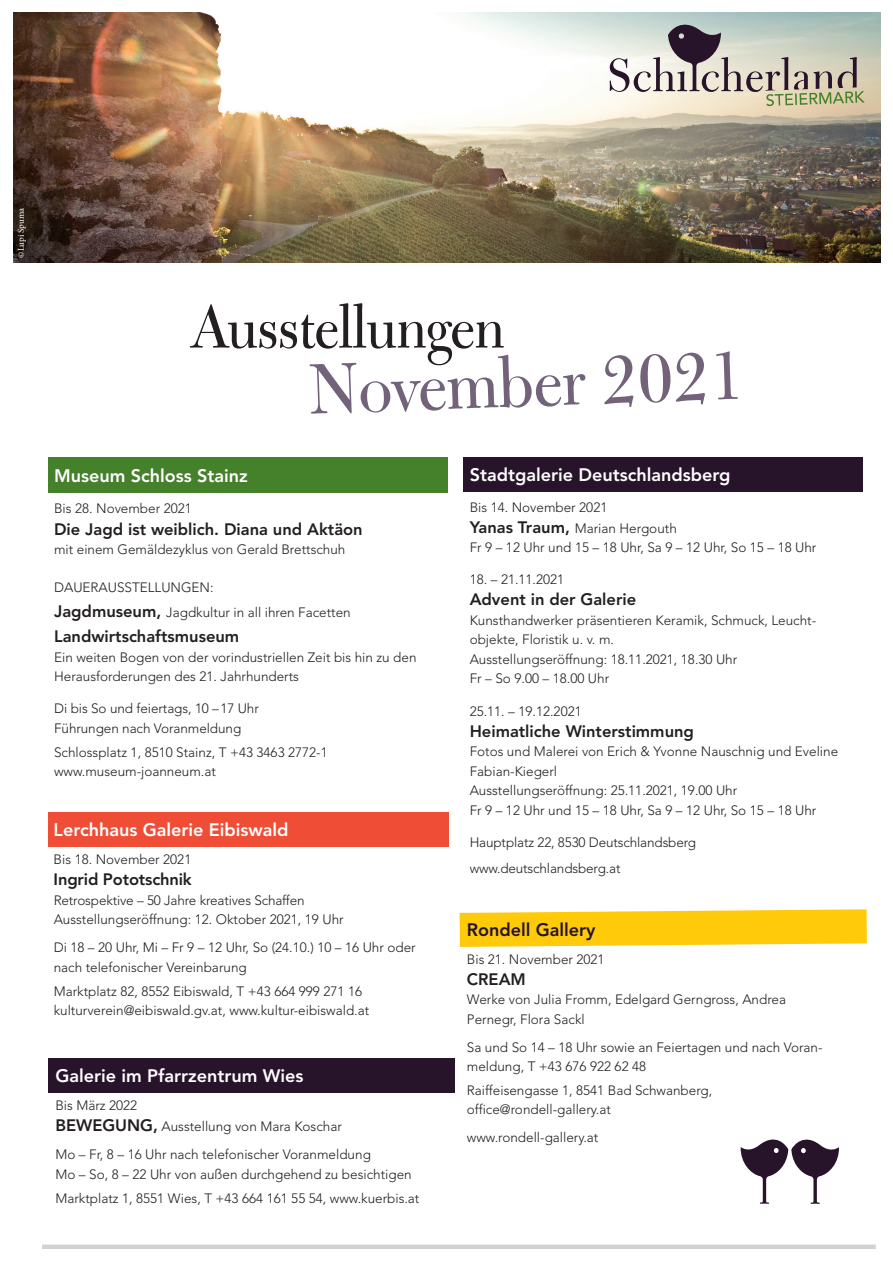
<style>
.page{position:relative;width:893px;height:1263px;background:#fff}
.page>*{position:absolute;margin:0;border:0;box-sizing:border-box;transform-origin:0 0}
.t1{font:79.05px "Bulmer MT Regular Display";color:#72637a}
.t2{font:67.5px "Bulmer MT Regular Display";color:#231f20}
.t3{font:800 18px "Avenir LT Std";color:#fff}
.t4{font:800 18px "Avenir LT Std";color:#27132a}
.t5{font:800 16.5px "Avenir LT Std";color:#231f20}
.t6{font:300 13.5px/19.5px "Avenir LT Std";color:#231f20}
.t7{font:9px "Minion Pro";letter-spacing:-.01em;color:#fff}
.s1{font-weight:800;font-size:16.5px}
</style>
<div class="page">
<div style="left:463px;top:457px;width:400px;height:34px;background:#27132a"></div>
<div style="left:42px;top:1244px;width:834px;height:5px;background:#d4d0d5"></div>
<div style="left:48px;top:1059px;width:407px;height:34px;background:#27132a"></div>
<svg style="left:740px;top:1139px;width:99px;height:65px"></svg>
<div style="left:48px;top:457px;width:400px;height:35px;background:#45802a"></div>
<img style="left:13px;top:13px;width:867px;height:250px">
<svg style="left:610px;top:17px;width:255px;height:89px;background:#bbbbb0"></svg>
<div style="left:48px;top:813px;width:401px;height:34px;background:#ef4d35"></div>
<svg style="left:460px;top:909px;width:407px;height:38px;background:#fecf23"></svg>
<p class="t7" style="left:15px;top:258px;width:51px;rotate:-90deg">©Lupi Spuma</p>
<h2 class="t2" style="left:190px;top:286px;width:317px">Ausstellungen</h2>
<h1 class="t1" style="left:308px;top:341px;width:437px;rotate:-2deg">November 2021</h1>
<h3 class="t3" style="left:54px;top:465px;width:195px">Museum Schloss Stainz</h3>
<p class="t6" style="left:54px;top:498px;width:139px">Bis 28. November 2021</p>
<p class="t5" style="left:54px;top:519px;width:310px">Die Jagd ist weiblich. Diana und Aktäon</p>
<p class="t6" style="left:54px;top:540px;width:293px">mit einem Gemäldezyklus von Gerald Brettschuh</p>
<p class="t6" style="left:54px;top:574px;width:298px;line-height:25.2px">DAUERAUSSTELLUNGEN:<br><span class="s1">Jagdmuseum,</span> Jagdkultur in all ihren Facetten</p>
<p class="t5" style="left:54px;top:626px;width:187px">Landwirtschaftsmuseum</p>
<p class="t6" style="left:54px;top:647px;width:364px">Ein weiten Bogen von der vorindustriellen Zeit bis hin zu den<br>Herausforderungen des 21. Jahrhunderts</p>
<p class="t6" style="left:54px;top:699px;width:206px">Di bis So und feiertags, 10 –17 Uhr<br>Führungen nach Voranmeldung</p>
<p class="t6" style="left:54px;top:742px;width:275px">Schlossplatz 1, 8510 Stainz, T +43 3463 2772-1 www.museum-joanneum.at</p>
<h3 class="t3" style="left:54px;top:819px;width:236px">Lerchhaus Galerie Eibiswald</h3>
<p class="t6" style="left:54px;top:850px;width:139px">Bis 18. November 2021</p>
<p class="t5" style="left:54px;top:870px;width:140px">Ingrid Pototschnik</p>
<p class="t6" style="left:54px;top:890px;width:292px">Retrospektive – 50 Jahre kreatives Schaffen<br>Ausstellungseröffnung: 12. Oktober 2021, 19 Uhr</p>
<p class="t6" style="left:54px;top:938px;width:364px">Di 18 – 20 Uhr, Mi – Fr 9 – 12 Uhr, So (24.10.) 10 – 16 Uhr oder nach telefonischer Vereinbarung</p>
<p class="t6" style="left:54px;top:981px;width:317px">Marktplatz 82, 8552 Eibiswald, T +43 664 999 271 16 kulturverein@eibiswald.gv.at, www.kultur-eibiswald.at</p>
<h3 class="t3" style="left:55px;top:1065px;width:250px">Galerie im Pfarrzentrum Wies</h3>
<p class="t6" style="left:55px;top:1095px;width:288px;line-height:21px">Bis März 2022<br><span class="s1">BEWEGUNG,</span> Ausstellung von Mara Koschar</p>
<p class="t6" style="left:55px;top:1145px;width:358px">Mo – Fr, 8 – 16 Uhr nach telefonischer Voranmeldung<br>Mo – So, 8 – 22 Uhr von außen durchgehend zu besichtigen</p>
<p class="t6" style="left:55px;top:1188px;width:366px">Marktplatz 1, 8551 Wies, T +43 664 161 55 54, www.kuerbis.at</p>
<h3 class="t3" style="left:470px;top:464px;width:262px">Stadtgalerie Deutschlandsberg</h3>
<p class="t6" style="left:470px;top:496px;width:209px;line-height:21px">Bis 14. November 2021<br><span class="s1">Yanas Traum,</span> Marian Hergouth</p>
<p class="t6" style="left:470px;top:538px;width:348px">Fr 9 – 12 Uhr und 15 – 18 Uhr, Sa 9 – 12 Uhr, So 15 – 18 Uhr</p>
<p class="t6" style="left:470px;top:570px;width:96px">18. – 21.11.2021</p>
<p class="t5" style="left:470px;top:590px;width:168px">Advent in der Galerie</p>
<p class="t6" style="left:470px;top:610px;width:348px">Kunsthandwerker präsentieren Keramik, Schmuck, Leucht&shy;objekte, Floristik u. v. m.<br>Ausstellungseröffnung: 18.11.2021, 18.30 Uhr<br>Fr – So 9.00 – 18.00 Uhr</p>
<p class="t6" style="left:470px;top:701px;width:114px">25.11. – 19.12.2021</p>
<p class="t5" style="left:470px;top:721px;width:226px">Heimatliche Winterstimmung</p>
<p class="t6" style="left:470px;top:742px;width:370px">Fotos und Malerei von Erich &amp; Yvonne Nauschnig und Eveline Fabian-Kiegerl<br>Ausstellungseröffnung: 25.11.2021, 19.00 Uhr<br>Fr 9 – 12 Uhr und 15 – 18 Uhr, Sa 9 – 12 Uhr, So 15 – 18 Uhr</p>
<p class="t6" style="left:470px;top:830px;width:228px;line-height:26px">Hauptplatz 22, 8530 Deutschlandsberg www.deutschlandsberg.at</p>
<h3 class="t4" style="left:467px;top:919px;width:130px">Rondell Gallery</h3>
<p class="t6" style="left:467px;top:949px;width:139px">Bis 21. November 2021</p>
<p class="t5" style="left:467px;top:969px;width:60px">CREAM</p>
<p class="t6" style="left:467px;top:990px;width:321px">Werke von Julia Fromm, Edelgard Gerngross, Andrea<br>Pernegr, Flora Sackl</p>
<p class="t6" style="left:467px;top:1037px;width:357px">Sa und So 14 – 18 Uhr sowie an Feiertagen und nach Voran&shy;meldung, T +43 676 922 62 48</p>
<p class="t6" style="left:467px;top:1080px;width:247px">Raiffeisengasse 1, 8541 Bad Schwanberg, office@rondell-gallery.at</p>
<p class="t6" style="left:467px;top:1128px;width:133px">www.rondell-gallery.at</p>
</div>
